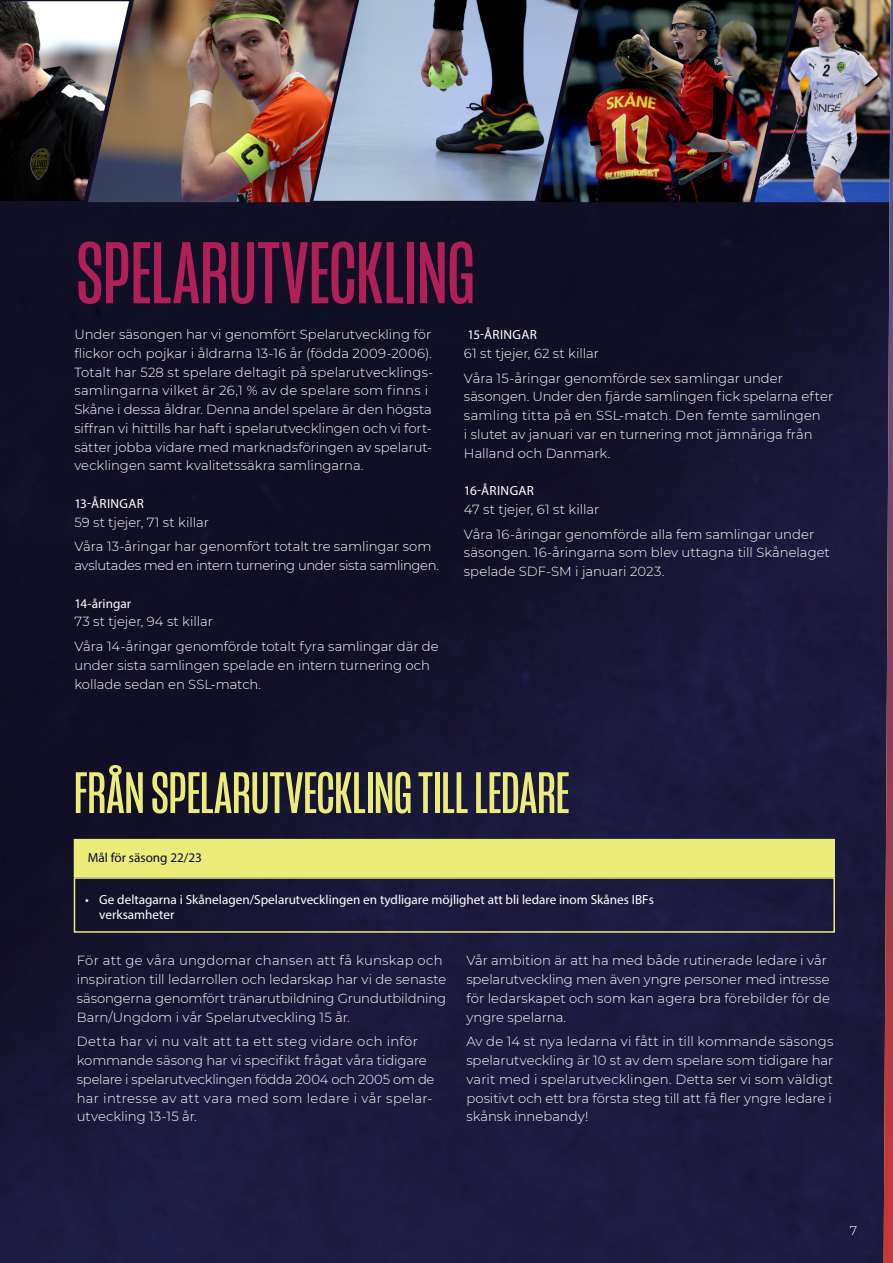
<style>
.page{position:relative;width:893px;height:1263px;background:#fff}
.page>*{position:absolute;margin:0;border:0;box-sizing:border-box;transform-origin:0 0}
.t1{font:89.85px "Mongoose";letter-spacing:.005em;color:#b01f57}
.SI___Brödtext{font:60px "Mongoose";letter-spacing:-.005em;color:#ecec7b}
.SI___Brödtext-2{font:300 13.2px/18.8px "Montserrat";color:#fff}
.SI___Brödtext-3{font:13.2px/15.9px "Myriad Pro";color:#fff}
.SI___Brödtext-4{font:13.2px "Myriad Pro";letter-spacing:.025em;color:#fff}
.t2{font:13.2px "Myriad Pro";color:#070933}
.t3{font:300 12.75px "Montserrat";color:#fff}
</style>
<div class="page">
<img style="left:0;top:0;width:884px;height:1263px">
<img style="left:88px;top:0;width:268px;height:202px">
<img style="left:539px;top:0;width:215px;height:202px">
<img style="left:313px;top:0;width:268px;height:201px">
<img style="left:754px;top:0;width:130px;height:202px">
<img style="left:0;top:1px;width:129px;height:200px">
<div style="left:74px;top:839px;width:761px;height:38px;background:#ecec7b"></div>
<div style="left:74px;top:877px;width:761px;height:56px;border:2px solid #ecec7b"></div>
<svg style="left:884px;top:0;width:9px;height:1263px;background:#703b52"></svg>
<p class="t1" style="left:76px;top:222px;width:400px">SPELARUTVECKLING</p>
<p class="SI___Brödtext-2" style="left:74px;top:325px;width:360px">Under säsongen har vi genomfört Spelarutveckling för flickor och pojkar i åldrarna 13-16 år (födda 2009-2006).<br>Totalt har 528 st spelare deltagit på spelarutvecklings&shy;samlingarna vilket är 26,1 % av de spelare som finns i Skåne i dessa åldrar. Denna andel spelare är den högsta siffran vi hittills har haft i spelarutvecklingen och vi fort&shy;sätter jobba vidare med marknadsföringen av spelarut&shy;vecklingen samt kvalitetssäkra samlingarna.</p>
<p class="SI___Brödtext-4" style="left:74px;top:495px;width:71px">13-ÅRINGAR</p>
<p class="SI___Brödtext-2" style="left:74px;top:512px;width:136px">59 st tjejer, 71 st killar</p>
<p class="SI___Brödtext-2" style="left:74px;top:537px;width:366px">Våra 13-åringar har genomfört totalt tre samlingar som avslutades med en intern turnering under sista samlingen.</p>
<p class="SI___Brödtext-3" style="left:74px;top:595px;width:58px">14-åringar</p>
<p class="SI___Brödtext-2" style="left:74px;top:612px;width:140px">73 st tjejer, 94 st killar</p>
<p class="SI___Brödtext-2" style="left:74px;top:637px;width:366px">Våra 14-åringar genomförde totalt fyra samlingar där de under sista samlingen spelade en intern turnering och kollade sedan en SSL-match.</p>
<p class="SI___Brödtext-4" style="left:467px;top:326px;width:71px">15-ÅRINGAR</p>
<p class="SI___Brödtext-2" style="left:464px;top:343px;width:136px">61 st tjejer, 62 st killar</p>
<p class="SI___Brödtext-2" style="left:464px;top:368px;width:371px">Våra 15-åringar genomförde sex samlingar under säsongen. Under den fjärde samlingen fick spelarna efter samling titta på en SSL-match. Den femte samlingen<br>i slutet av januari var en turnering mot jämnåriga från Halland och Danmark.</p>
<p class="SI___Brödtext-4" style="left:464px;top:482px;width:72px">16-ÅRINGAR</p>
<p class="SI___Brödtext-2" style="left:464px;top:499px;width:137px">47 st tjejer, 61 st killar</p>
<p class="SI___Brödtext-2" style="left:464px;top:524px;width:367px">Våra 16-åringar genomförde alla fem samlingar under säsongen. 16-åringarna som blev uttagna till Skånelaget spelade SDF-SM i januari 2023.</p>
<p class="SI___Brödtext" style="left:74px;top:759px;width:497px">FRÅN SPELARUTVECKLING TILL LEDARE</p>
<p class="t2" style="left:88px;top:849px;width:116px">Mål för säsong 22/23</p>
<p class="SI___Brödtext-3" style="left:99px;top:891px;width:556px;text-indent:-14px">• Ge deltagarna i Skånelagen/Spelarutvecklingen en tydligare möjlighet att bli ledare inom Skånes IBFs verksamheter</p>
<p class="SI___Brödtext-2" style="left:77px;top:951px;width:371px">För att ge våra ungdomar chansen att få kunskap och inspiration till ledarrollen och ledarskap har vi de senaste säsongerna genomfört tränarutbildning Grundutbildning Barn/Ungdom i vår Spelarutveckling 15 år.</p>
<p class="SI___Brödtext-2" style="left:77px;top:1032px;width:359px">Detta har vi nu valt att ta ett steg vidare och inför kommande säsong har vi specifikt frågat våra tidigare spelare i spelarutvecklingen födda 2004 och 2005 om de har intresse av att vara med som ledare i vår spelar&shy;utveckling 13-15 år.</p>
<p class="SI___Brödtext-2" style="left:466px;top:951px;width:365px">Vår ambition är att ha med både rutinerade ledare i vår spelarutveckling men även yngre personer med intresse för ledarskapet och som kan agera bra förebilder för de yngre spelarna.</p>
<p class="SI___Brödtext-2" style="left:466px;top:1032px;width:368px;text-align:justify">Av de 14 st nya ledarna vi fått in till kommande säsongs spelarutveckling är 10 st av dem spelare som tidigare har varit med i spelarutvecklingen. Detta ser vi som väldigt positivt och ett bra första steg till att få fler yngre ledare i skånsk innebandy!</p>
<p class="t3" style="left:850px;top:1221px;width:9px">7</p>
</div>
